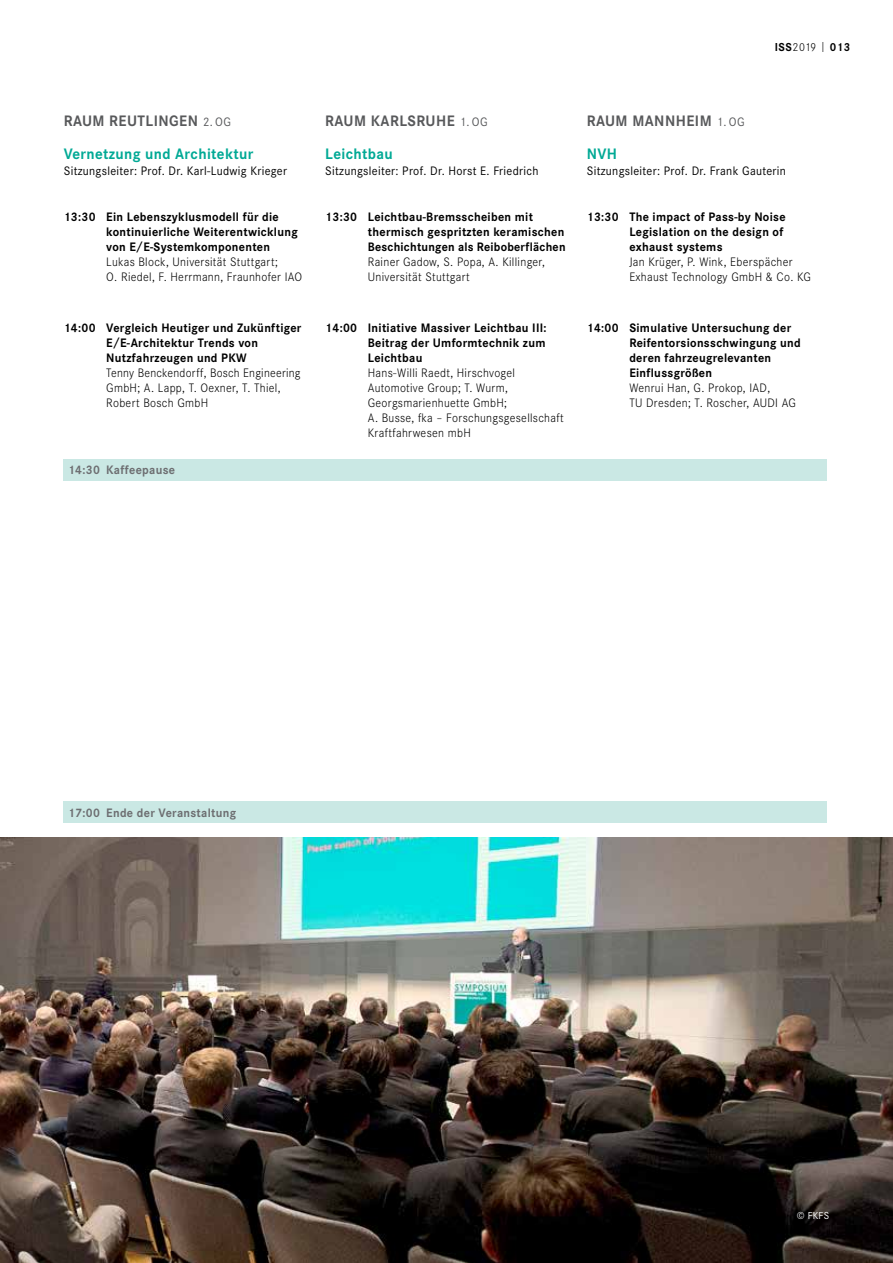
<style>
.page{position:relative;width:893px;height:1263px;background:#fff}
.page>*{position:absolute;margin:0;border:0;box-sizing:border-box;transform-origin:0 0}
.t1{font:700 15.75px "Corporate S Pro";letter-spacing:.03em;color:#58595b;scale:.95 1}
.t2{font:700 15.75px "Corporate S Pro";letter-spacing:.025em;color:#00a995;scale:.95 1}
.t3{font:700 12.75px/15px "Corporate S Pro";letter-spacing:.025em;color:#000;scale:.95 1}
.t4{font:300 12.75px/15px "Corporate S Pro";letter-spacing:.025em;color:#000;scale:.95 1}
.t5{font:12.75px "Corporate S Pro";letter-spacing:.025em;color:#000;scale:.95 1}
.t6{font:300 12.75px/15px "Corporate S Pro";letter-spacing:.025em;color:#000;scale:.94 1}
.t7{font:700 12.75px "Corporate S Pro";letter-spacing:.025em;color:#6d6e71;scale:.95 1}
.t8{font:700 12px "Corporate S Pro";color:#000;scale:.95 1}
.t9{font:10.5px "Corporate S Pro";color:#fff;scale:.95 1}
.s1{font-weight:400;font-size:12.75px}
.s2{font-weight:300}
</style>
<div class="page">
<img style="left:0;top:838px;width:893px;height:425px">
<div style="left:64px;top:459px;width:763px;height:21px;background:#cae8e4"></div>
<div style="left:64px;top:801px;width:763px;height:22px;background:#cae8e4"></div>
<p class="t1" style="left:64px;top:109px;width:177px">RAUM REUTLINGEN <span class="s1">2. OG</span></p>
<p class="t1" style="left:325px;top:109px;width:172px">RAUM KARLSRUHE <span class="s1">1. OG</span></p>
<p class="t1" style="left:587px;top:109px;width:168px">RAUM MANNHEIM <span class="s1">1. OG</span></p>
<p class="t8" style="left:775px;top:37px;width:81px">ISS<span class="s2">2019 |</span> 013</p>
<p class="t2" style="left:64px;top:142px;width:201px">Vernetzung und Architektur</p>
<p class="t5" style="left:64px;top:162px;width:237px">Sitzungsleiter: Prof. Dr. Karl-Ludwig Krieger</p>
<p class="t3" style="left:106px;top:208px;width:203px;text-indent:-43px">13:30 Ein Lebenszyklusmodell für die kontinuierliche Weiterentwicklung von E/E-Systemkomponenten</p>
<p class="t4" style="left:106px;top:254px;width:208px">Lukas Block, Universität Stuttgart;<br>O. Riedel, F. Herrmann, Fraunhofer IAO</p>
<p class="t3" style="left:106px;top:319px;width:207px;text-indent:-43px">14:00 Vergleich Heutiger und Zukünftiger<br>E/E-Architektur Trends von<br>Nutzfahrzeugen und PKW</p>
<p class="t6" style="left:106px;top:364px;width:208px">Tenny Benckendorff, Bosch Engineering<br>GmbH; A. Lapp, T. Oexner, T. Thiel,<br>Robert Bosch GmbH</p>
<p class="t7" style="left:68px;top:460px;width:114px">14:30 Kaffeepause</p>
<p class="t2" style="left:325px;top:142px;width:73px">Leichtbau</p>
<p class="t5" style="left:325px;top:162px;width:226px">Sitzungsleiter: Prof. Dr. Horst E. Friedrich</p>
<p class="t3" style="left:368px;top:208px;width:210px;text-indent:-43px">13:30 Leichtbau-Bremsscheiben mit thermisch gespritzten keramischen<br>Beschichtungen als Reiboberflächen</p>
<p class="t4" style="left:368px;top:254px;width:188px">Rainer Gadow, S. Popa, A. Killinger,<br>Universität Stuttgart</p>
<p class="t3" style="left:368px;top:319px;width:190px;text-align:justify;text-indent:-43px">14:00 Initiative Massiver Leichtbau III:<br>Beitrag der Umformtechnik zum Leichtbau</p>
<p class="t4" style="left:368px;top:364px;width:208px">Hans-Willi Raedt, Hirschvogel<br>Automotive Group; T. Wurm,<br>Georgsmarienhuette GmbH;<br>A. Busse, fka – Forschungsgesellschaft<br>Kraftfahrwesen mbH</p>
<p class="t2" style="left:587px;top:142px;width:33px">NVH</p>
<p class="t5" style="left:587px;top:162px;width:211px">Sitzungsleiter: Prof. Dr. Frank Gauterin</p>
<p class="t3" style="left:629px;top:208px;width:166px;text-indent:-43px">13:30 The impact of Pass-by Noise<br>Legislation on the design of exhaust systems</p>
<p class="t4" style="left:629px;top:254px;width:193px">Jan Krüger, P. Wink, Eberspächer<br>Exhaust Technology GmbH &amp; Co. KG</p>
<p class="t3" style="left:629px;top:319px;width:182px;text-indent:-43px">14:00 Simulative Untersuchung der<br>Reifentorsionsschwingung und deren fahrzeugrelevanten<br>Einflussgrößen</p>
<p class="t4" style="left:629px;top:379px;width:177px">Wenrui Han, G. Prokop, IAD,<br>TU Dresden; T. Roscher, AUDI AG</p>
<p class="t7" style="left:68px;top:802px;width:179px">17:00 Ende der Veranstaltung</p>
<p class="t9" style="left:797px;top:1207px;width:36px">© FKFS</p>
</div>
